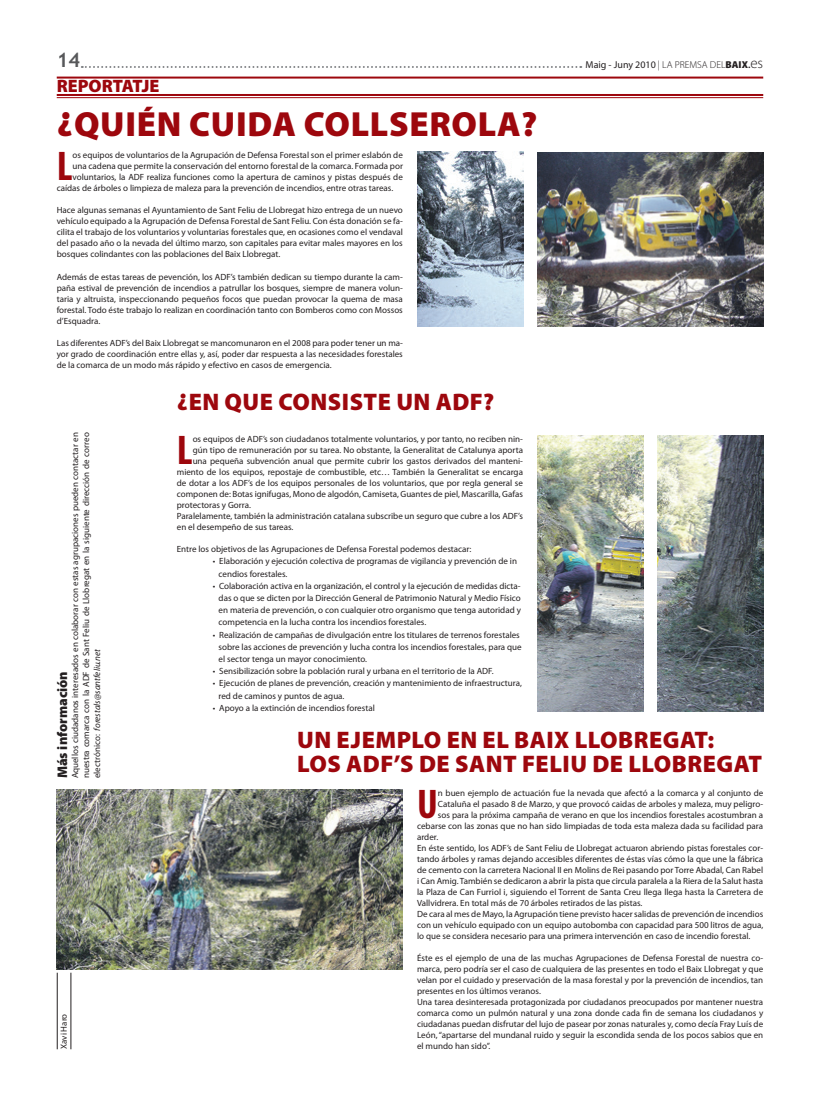
<style>
.page{position:relative;width:820px;height:1106px;background:#fff}
.page>*{position:absolute;margin:0;border:0;box-sizing:border-box;transform-origin:0 0}
.t1{font:700 condensed 41.6px "Myriad Pro";color:#9d070d}
.t2{font:900 35px "Myriad Pro";color:#9d070d}
.t3{font:900 24px "Myriad Pro";letter-spacing:.02em;color:#9d070d}
.t4{font:700 20px "Trebuchet MS";color:#57585a}
.t5{font:900 18px "Myriad Pro";color:#9d070d}
.t6{font:900 14px "Myriad Pro";color:#231f20}
.t7{font:10px "Myriad Pro";color:#231f20}
.t8{font:9px/11px "Myriad Pro";color:#231f20;text-align:justify}
.t9{font:8.9px "Myriad Pro";letter-spacing:-.005em;color:#231f20}
.s1{font-weight:300}
.s2{font-weight:900}
.s3{font-weight:600}
.s4{font-weight:300;font-size:15px}
.s5{font-style:italic}
</style>
<div class="page">
<img style="left:57px;top:789px;width:346px;height:180px">
<hr style="left:57px;top:94px;width:706px;height:2px;background:#9d070d">
<hr style="left:57px;top:97px;width:706px;height:1px;background:#9d070d">
<hr style="left:57px;top:77px;width:706px;height:2px;background:#9d070d">
<svg style="left:82px;top:66px;width:499px;height:2px"></svg>
<img style="left:417px;top:152px;width:106px;height:175px">
<img style="left:537px;top:435px;width:106px;height:277px">
<img style="left:657px;top:435px;width:106px;height:277px">
<img style="left:537px;top:152px;width:226px;height:174px">
<hr style="left:57px;top:972px;width:1px;height:77px;background:#231f20">
<hr style="left:70px;top:972px;width:1px;height:77px;background:#231f20">
<h3 class="t4" style="left:57px;top:47px;width:25px">14</h3>
<p class="t7" style="left:585px;top:58px;width:179px">Maig - Juny 2010 <span class="s1">| LA PREMSA DEL</span><span class="s2">BAIX</span><span class="s3">.</span><span class="s4">es</span></p>
<h3 class="t5" style="left:57px;top:76px;width:104px">REPORTATJE</h3>
<h2 class="t2" style="left:57px;top:104px;width:154px">¿QUIÉN CUIDA</h2>
<h2 class="t2" style="left:303px;top:104px;width:44px">COLLSEROLA</h2>
<h2 class="t2" style="left:521px;top:104px;width:18px">?</h2>
<h1 class="t1" style="left:57px;top:141px;width:17px">L</h1>
<p class="t8" style="left:73px;top:150px;width:331px">os equipos de voluntarios de la Agrupación de Defensa Forestal son el primer eslabón de</p>
<p class="t8" style="left:73px;top:161px;width:332px">una cadena que permite la conservación del entorno forestal de la comarca. Formada por</p>
<p class="t8" style="left:73px;top:172px;width:331px">voluntarios, la ADF realiza funciones como la apertura de caminos y pistas después de</p>
<p class="t8" style="left:57px;top:183px;width:338px">caídas de árboles o limpieza de maleza para la prevención de incendios, entre otras tareas.</p>
<p class="t8" style="left:57px;top:205px;width:347px">Hace algunas semanas el Ayuntamiento de Sant Feliu de Llobregat hizo entrega de un nuevo vehículo equipado a la Agrupación de Defensa Forestal de Sant Feliu. Con ésta donación se fa&shy;cilita el trabajo de los voluntarios y voluntarias forestales que, en ocasiones como el vendaval del pasado año o la nevada del último marzo, son capitales para evitar males mayores en los bosques colindantes con las poblaciones del Baix Llobregat.</p>
<p class="t8" style="left:57px;top:271px;width:347px">Además de estas tareas de pevención, los ADF’s también dedican su tiempo durante la cam&shy;paña estival de prevención de incendios a patrullar los bosques, siempre de manera volun&shy;taria y altruista, inspeccionando pequeños focos que puedan provocar la quema de masa forestal. Todo éste trabajo lo realizan en coordinación tanto con Bomberos como con Mossos d’Esquadra.</p>
<p class="t8" style="left:57px;top:337px;width:347px">Las diferentes ADF’s del Baix Llobregat se mancomunaron en el 2008 para poder tener un ma&shy;yor grado de coordinación entre ellas y, así, poder dar respuesta a las necesidades forestales de la comarca de un modo más rápido y efectivo en casos de emergencia.</p>
<h3 class="t3" style="left:177px;top:388px;width:117px">¿EN QUE CONSISTE</h3>
<h3 class="t3" style="left:396px;top:388px;width:99px">UN ADF?</h3>
<p class="t8" style="left:70px;top:778px;width:347px;rotate:-90deg">Aquellos ciudadanos interesados en colaborar con estas agrupaciones pueden contactar en nuestra comarca con la ADF de Sant Feliu de Llobregat en la siguiente dirección de correo electrónico: <span class="s5">forestals@santfeliu.net</span></p>
<h3 class="t6" style="left:55px;top:778px;width:109px;rotate:-90deg">MÁS INFORMACIÓN</h3>
<p class="t9" style="left:58px;top:1048px;width:37px;rotate:-90deg">Xavi Haro</p>
<h1 class="t1" style="left:177px;top:424px;width:17px">L</h1>
<p class="t8" style="left:193px;top:433px;width:332px">os equipos de ADF’s son ciudadanos totalmente voluntarios, y por tanto, no reciben nin-</p>
<p class="t8" style="left:193px;top:444px;width:332px">gún tipo de remuneración por su tarea. No obstante, la Generalitat de Catalunya aporta</p>
<p class="t8" style="left:193px;top:455px;width:332px">una pequeña subvención anual que permite cubrir los gastos derivados del manteni-</p>
<p class="t8" style="left:177px;top:466px;width:347px">miento de los equipos, repostaje de combustible, etc… También la Generalitat se encarga</p>
<p class="t8" style="left:177px;top:477px;width:347px">de dotar a los ADF’s de los equipos personales de los voluntarios, que por regla general se</p>
<p class="t8" style="left:177px;top:488px;width:347px">componen de: Botas ignifugas, Mono de algodón, Camiseta, Guantes de piel, Mascarilla, Gafas</p>
<p class="t8" style="left:177px;top:499px;width:76px">protectoras y Gorra.</p>
<p class="t8" style="left:177px;top:510px;width:347px">Paralelamente, también la administración catalana subscribe un seguro que cubre a los ADF’s</p>
<p class="t8" style="left:177px;top:521px;width:118px">en el desempeño de sus tareas.</p>
<p class="t8" style="left:177px;top:543px;width:296px">Entre los objetivos de las Agrupaciones de Defensa Forestal podemos destacar:</p>
<p class="t8" style="left:218px;top:555px;width:300px;line-height:12.2px;text-indent:-6px">• Elaboración y ejecución colectiva de programas de vigilancia y prevención de in cendios forestales.</p>
<p class="t8" style="left:218px;top:579px;width:304px;line-height:12.2px;text-indent:-6px">• Colaboración activa en la organización, el control y la ejecución de medidas dicta&shy;das o que se dicten por la Dirección General de Patrimonio Natural y Medio Físico en materia de prevención, o con cualquier otro organismo que tenga autoridad y competencia en la lucha contra los incendios forestales.</p>
<p class="t8" style="left:218px;top:628px;width:304px;line-height:12.2px;text-align:left;text-indent:-6px">• Realización de campañas de divulgación entre los titulares de terrenos forestales sobre las acciones de prevención y lucha contra los incendios forestales, para que el sector tenga un mayor conocimiento.</p>
<p class="t8" style="left:213px;top:665px;width:282px">• Sensibilización sobre la población rural y urbana en el territorio de la ADF.</p>
<p class="t8" style="left:218px;top:677px;width:304px;line-height:12.2px;text-indent:-6px">• Ejecución de planes de prevención, creación y mantenimiento de infraestructura, red de caminos y puntos de agua.</p>
<p class="t8" style="left:213px;top:702px;width:163px">• Apoyo a la extinción de incendios forestal</p>
<h3 class="t3" style="left:297px;top:726px;width:55px">UN EJEMPLO</h3>
<h3 class="t3" style="left:446px;top:726px;width:98px">EN EL BAIX</h3>
<h3 class="t3" style="left:574px;top:726px;width:29px">LLOBRE</h3>
<h3 class="t3" style="left:662px;top:726px;width:53px">GAT:</h3>
<h3 class="t3" style="left:297px;top:750px;width:189px">LOS ADF’S DE SANT</h3>
<h3 class="t3" style="left:522px;top:750px;width:27px">FELIU</h3>
<h3 class="t3" style="left:592px;top:750px;width:65px">DE LLOBRE</h3>
<h3 class="t3" style="left:716px;top:750px;width:32px">GAT</h3>
<h1 class="t1" style="left:417px;top:778px;width:22px">U</h1>
<p class="t8" style="left:438px;top:787px;width:327px">n buen ejemplo de actuación fue la nevada que afectó a la comarca y al conjunto de</p>
<p class="t8" style="left:438px;top:798px;width:327px">Cataluña el pasado 8 de Marzo, y que provocó caidas de arboles y maleza, muy peligro-</p>
<p class="t8" style="left:438px;top:809px;width:327px">sos para la próxima campaña de verano en que los incendios forestales acostumbran a</p>
<p class="t8" style="left:417px;top:820px;width:347px">cebarse con las zonas que no han sido limpiadas de toda esta maleza dada su facilidad para</p>
<p class="t8" style="left:417px;top:831px;width:23px">arder.</p>
<p class="t8" style="left:417px;top:842px;width:347px">En éste sentido, los ADF’s de Sant Feliu de Llobregat actuaron abriendo pistas forestales cor-</p>
<p class="t8" style="left:417px;top:853px;width:347px">tando árboles y ramas dejando accesibles diferentes de éstas vías cómo la que une la fábrica</p>
<p class="t8" style="left:417px;top:864px;width:347px">de cemento con la carretera Nacional II en Molins de Rei pasando por Torre Abadal, Can Rabel</p>
<p class="t8" style="left:417px;top:875px;width:347px">i Can Amig. También se dedicaron a abrir la pista que circula paralela a la Riera de la Salut hasta</p>
<p class="t8" style="left:417px;top:886px;width:347px">la Plaza de Can Furriol i, siguiendo el Torrent de Santa Creu llega llega hasta la Carretera de</p>
<p class="t8" style="left:417px;top:897px;width:227px">Vallvidrera. En total más de 70 árboles retirados de las pistas.</p>
<p class="t8" style="left:417px;top:908px;width:347px">De cara al mes de Mayo, la Agrupación tiene previsto hacer salidas de prevención de incendios</p>
<p class="t8" style="left:417px;top:919px;width:347px">con un vehículo equipado con un equipo autobomba con capacidad para 500 litros de agua,</p>
<p class="t8" style="left:417px;top:930px;width:334px">lo que se considera necesario para una primera intervención en caso de incendio forestal.</p>
<p class="t8" style="left:417px;top:952px;width:347px;text-align:left">Éste es el ejemplo de una de las muchas Agrupaciones de Defensa Forestal de nuestra co&shy;marca, pero podría ser el caso de cualquiera de las presentes en todo el Baix Llobregat y que velan por el cuidado y preservación de la masa forestal y por la prevención de incendios, tan presentes en los últimos veranos.<br>Una tarea desinteresada protagonizada por ciudadanos preocupados por mantener nuestra comarca como un pulmón natural y una zona donde cada fin de semana los ciudadanos y ciudadanas puedan disfrutar del lujo de pasear por zonas naturales y, como decía Fray Luís de León, “apartarse del mundanal ruido y seguir la escondida senda de los pocos sabios que en el mundo han sido”.</p>
</div>
